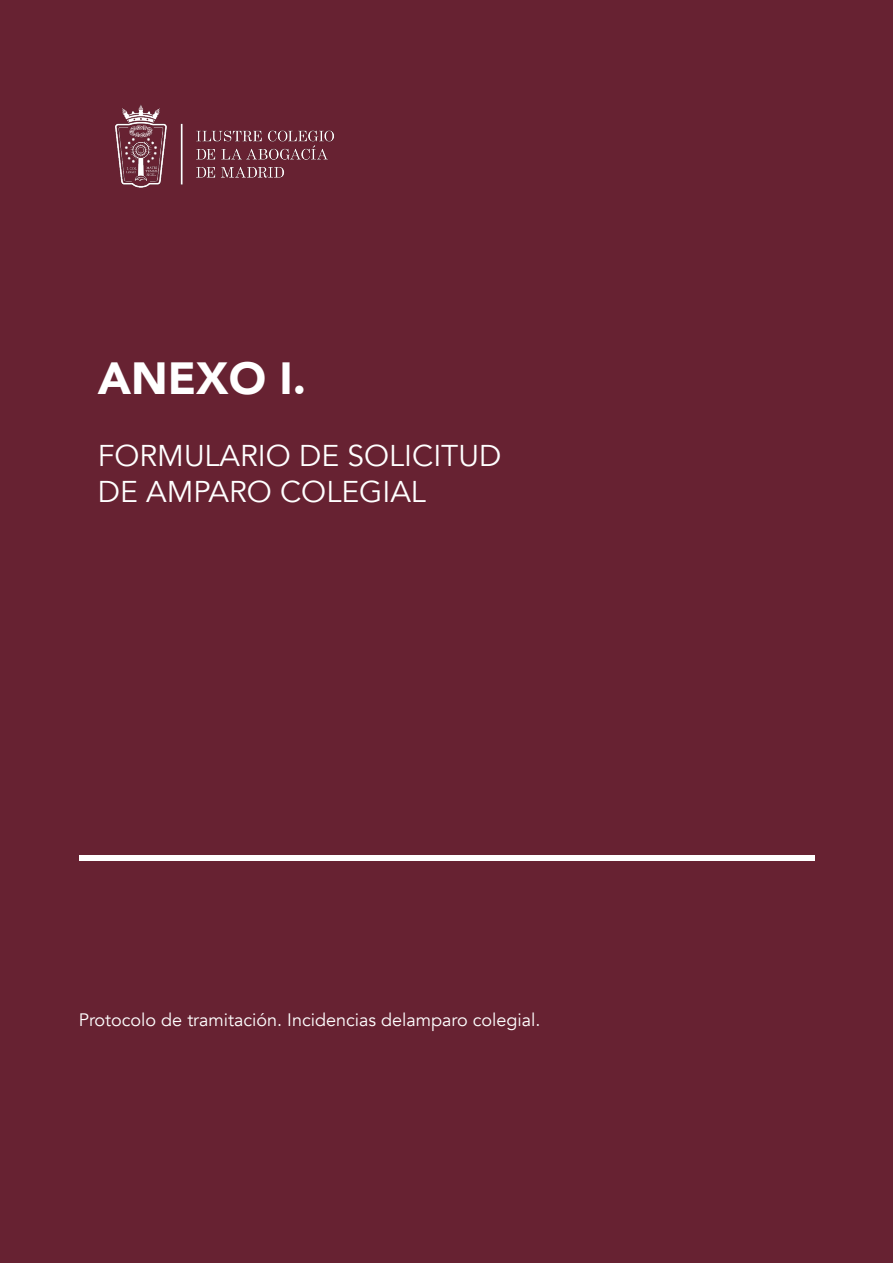
<style>
.page{position:relative;width:893px;height:1263px;background:#672232}
.page>*{position:absolute;margin:0;border:0;box-sizing:border-box;transform-origin:0 0}
.t1{font:900 45px "Avenir";color:#fff}
.t2{font:30px "Avenir";color:#fff}
.t3{font:18px "Avenir";color:#fff}
</style>
<div class="page">
<div style="left:79px;top:855px;width:735px;height:5px;background:#fff"></div>
<img style="left:115px;top:104px;width:219px;height:84px">
<p class="t1" style="left:98px;top:339px;width:210px">ANEXO I.</p>
<p class="t2" style="left:98px;top:438px;width:405px">FORMULARIO DE SOLICITUD</p>
<p class="t2" style="left:98px;top:474px;width:330px">DE AMPARO COLEGIAL</p>
<p class="t3" style="left:79px;top:1009px;width:463px">Protocolo de tramitación. Incidencias delamparo colegial.</p>
</div>
